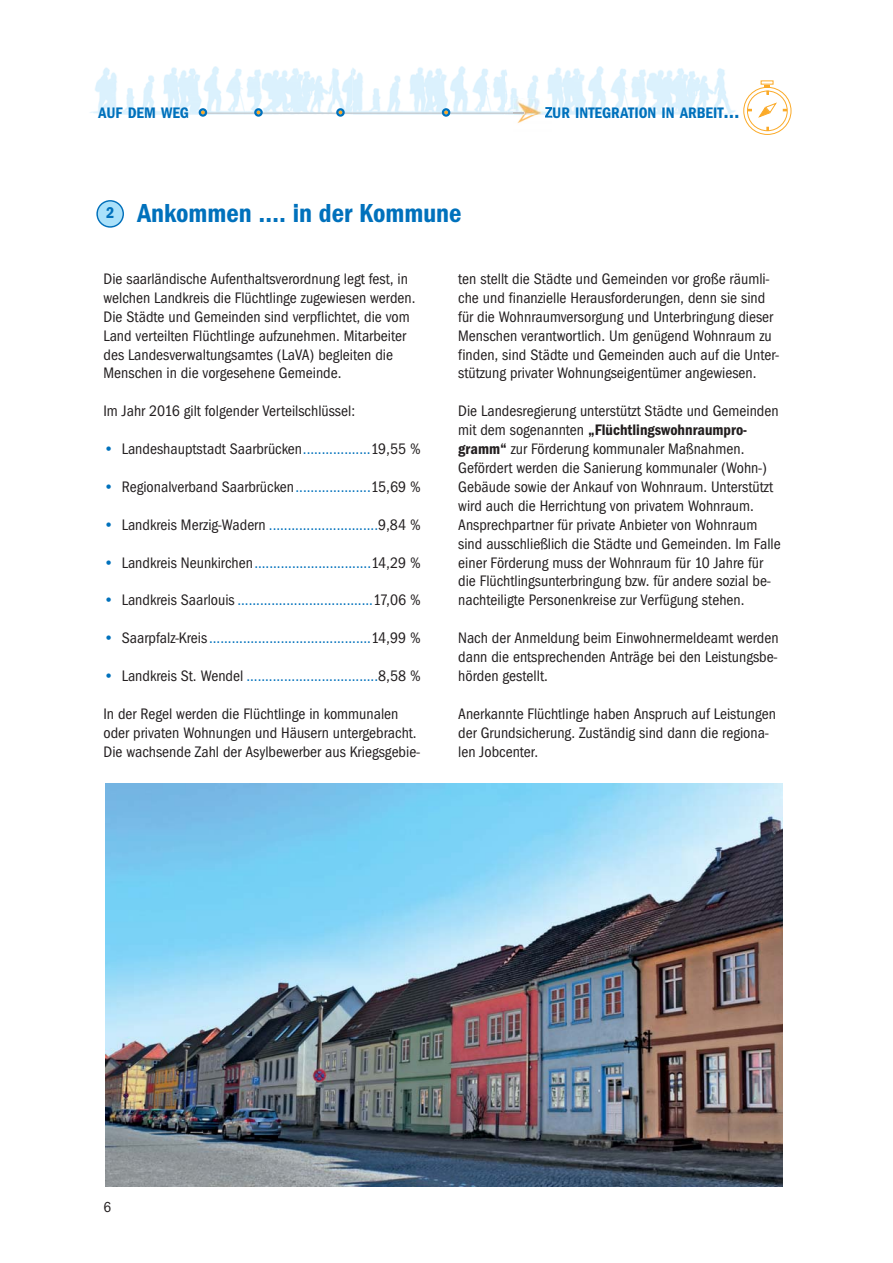
<style>
.page{position:relative;width:893px;height:1263px;background:#fff}
.page>*{position:absolute;margin:0;border:0;box-sizing:border-box;transform-origin:0 0}
.t1{font:600 condensed 27px "Franklin Gothic";color:#0071bc}
.t2{font:600 condensed 16.2px "Franklin Gothic";color:#0071bc}
.t3{font:condensed 15.75px/18.9px "Franklin Gothic";color:#231f20}
.t4{font:condensed 15.75px "Franklin Gothic";color:#0071bc}
.t5{font:600 condensed 15.75px "Franklin Gothic";color:#0071bc}
.t6{font:condensed 15px "Franklin Gothic";color:#231f20}
.s1{font-size:21px}
.s2{color:#0071bc}
.s3{color:#231f20}
.s4{font-weight:600}
</style>
<div class="page">
<svg style="left:96px;top:200px;width:28px;height:28px"></svg>
<img style="left:106px;top:784px;width:676px;height:402px">
<img style="left:90px;top:66px;width:242px;height:49px">
<img style="left:352px;top:66px;width:153px;height:49px">
<img style="left:332px;top:68px;width:20px;height:47px">
<img style="left:507px;top:66px;width:229px;height:49px">
<img style="left:505px;top:69px;width:2px;height:46px">
<hr style="left:199px;top:113px;width:324px;height:1px;background:#bbbdc0">
<svg style="left:199px;top:108px;width:8px;height:9px"></svg>
<svg style="left:254px;top:108px;width:9px;height:9px"></svg>
<svg style="left:336px;top:108px;width:9px;height:9px"></svg>
<svg style="left:442px;top:108px;width:8px;height:9px"></svg>
<img style="left:513px;top:98px;width:38px;height:25px">
<svg style="left:544px;top:107px;width:7px;height:11px"></svg>
<svg style="left:743px;top:87px;width:48px;height:47px"></svg>
<div style="left:743px;top:87px;width:48px;height:48px;border:1px solid #fbaa28;border-radius:50%"></div>
<div style="left:747px;top:91px;width:40px;height:40px;background:#fff;border-radius:50%"></div>
<div style="left:747px;top:91px;width:40px;height:40px;border:1px solid #fbaa28;border-radius:50%"></div>
<svg style="left:758px;top:102px;width:29px;height:16px"></svg>
<svg style="left:766px;top:127px;width:3px;height:4px"></svg>
<svg style="left:761px;top:85px;width:12px;height:10px"></svg>
<p class="t5" style="left:98px;top:106px;width:92px">AUF DEM WEG</p>
<p class="t5" style="left:545px;top:106px;width:196px">ZUR INTEGRATION IN ARBEIT<span class="s1">…</span></p>
<p class="t2" style="left:106px;top:206px;width:10px">2</p>
<h1 class="t1" style="left:137px;top:203px;width:325px">Ankommen …. in der Kommune</h1>
<p class="t3" style="left:103px;top:270px;width:313px">Die saarländische Aufenthaltsverordnung legt fest, in welchen Landkreis die Flüchtlinge zugewiesen werden.<br>Die Städte und Gemeinden sind verpflichtet, die vom Land verteilten Flüchtlinge aufzunehmen. Mitarbeiter des Landesverwaltungsamtes (LaVA) begleiten die Menschen in die vorgesehene Gemeinde.</p>
<p class="t3" style="left:103px;top:403px;width:253px">Im Jahr 2016 gilt folgender Verteilschlüssel:</p>
<p class="t3" style="left:103px;top:440px;width:319px"><span class="s2">•</span> Landeshauptstadt Saarbrücken<span class="s2">..................</span>19,55 %</p>
<p class="t3" style="left:103px;top:478px;width:319px"><span class="s2">•</span> Regionalverband Saarbrücken<span class="s2">....................</span>15,69 %</p>
<p class="t4" style="left:103px;top:518px;width:319px">• <span class="s3">Landkreis Merzig-Wadern</span> .............................<span class="s3">9,84 %</span></p>
<p class="t4" style="left:103px;top:556px;width:319px">• <span class="s3">Landkreis Neunkirchen</span>...............................<span class="s3">14,29 %</span></p>
<p class="t4" style="left:103px;top:594px;width:319px">• <span class="s3">Landkreis Saarlouis</span> ....................................<span class="s3">17,06 %</span></p>
<p class="t4" style="left:103px;top:631px;width:319px">• <span class="s3">Saarpfalz-Kreis</span>...........................................<span class="s3">14,99 %</span></p>
<p class="t4" style="left:103px;top:669px;width:319px">• <span class="s3">Landkreis St. Wendel</span> ...................................<span class="s3">8,58 %</span></p>
<p class="t3" style="left:103px;top:705px;width:318px">In der Regel werden die Flüchtlinge in kommunalen oder privaten Wohnungen und Häusern untergebracht.<br>Die wachsende Zahl der Asylbewerber aus Kriegsgebie-</p>
<p class="t3" style="left:458px;top:270px;width:322px">ten stellt die Städte und Gemeinden vor große räumli&shy;che und finanzielle Herausforderungen, denn sie sind für die Wohnraumversorgung und Unterbringung dieser Menschen verantwortlich. Um genügend Wohnraum zu finden, sind Städte und Gemeinden auch auf die Unter&shy;stützung privater Wohnungseigentümer angewiesen.</p>
<p class="t3" style="left:458px;top:403px;width:324px">Die Landesregierung unterstützt Städte und Gemeinden mit dem sogenannten <span class="s4">„Flüchtlingswohnraumpro&shy;gramm“</span> zur Förderung kommunaler Maßnahmen.<br>Gefördert werden die Sanierung kommunaler (Wohn-)<br>Gebäude sowie der Ankauf von Wohnraum. Unterstützt wird auch die Herrichtung von privatem Wohnraum.<br>Ansprechpartner für private Anbieter von Wohnraum sind ausschließlich die Städte und Gemeinden. Im Falle einer Förderung muss der Wohnraum für 10 Jahre für die Flüchtlingsunterbringung bzw. für andere sozial be&shy;nachteiligte Personenkreise zur Verfügung stehen.</p>
<p class="t3" style="left:458px;top:629px;width:322px;text-align:justify">Nach der Anmeldung beim Einwohnermeldeamt werden dann die entsprechenden Anträge bei den Leistungsbe&shy;hörden gestellt.</p>
<p class="t3" style="left:458px;top:705px;width:319px">Anerkannte Flüchtlinge haben Anspruch auf Leistungen der Grundsicherung. Zuständig sind dann die regiona&shy;len Jobcenter.</p>
<p class="t6" style="left:103px;top:1200px;width:9px">6</p>
</div>
